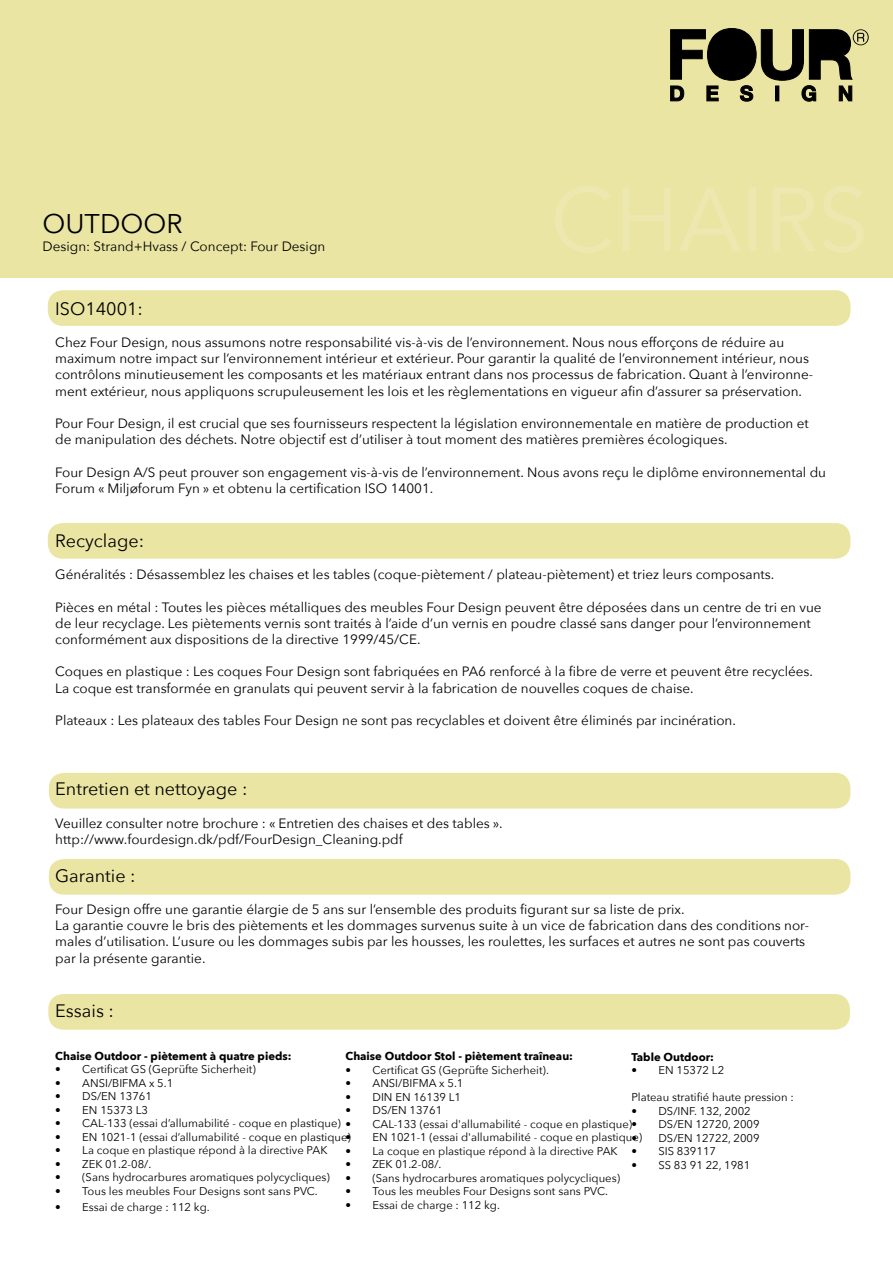
<style>
.page{position:relative;width:893px;height:1263px;background:#fff}
.page>*{position:absolute;margin:0;border:0;box-sizing:border-box;transform-origin:0 0}
.t1{font:27px "Avenir Next";color:#000}
.t2{font:18px "Avenir Next";color:#000}
.t3{font:13.5px/16.2px "Avenir Next";color:#000}
.t4{font:11.25px "Avenir Next";color:#000}
.t5{font:700 11.25px "Avenir Next";color:#000}
</style>
<div class="page">
<div style="left:0;top:0;width:893px;height:277px;background:#ebe5a3"></div>
<div style="left:48px;top:994px;width:802px;height:36px;background:#ebe5a3;border-radius:15px"></div>
<div style="left:49px;top:859px;width:801px;height:36px;background:#ebe5a3;border-radius:15px"></div>
<div style="left:49px;top:773px;width:801px;height:35px;background:#ebe5a3;border-radius:15px"></div>
<div style="left:48px;top:523px;width:802px;height:36px;background:#ebe5a3;border-radius:15px"></div>
<div style="left:48px;top:290px;width:802px;height:36px;background:#ebe5a3;border-radius:15px"></div>
<svg style="left:670px;top:28px;width:199px;height:74px"></svg>
<h1 class="t1" style="left:43px;top:201px;width:142px">OUTDOOR</h1>
<p class="t3" style="left:43px;top:238px;width:284px">Design: Strand+Hvass / Concept: Four Design</p>
<h2 class="t2" style="left:55px;top:293px;width:89px">ISO14001:</h2>
<p class="t3" style="left:55px;top:334px;width:759px">Chez Four Design, nous assumons notre responsabilité vis-à-vis de l’environnement. Nous nous efforçons de réduire au maximum notre impact sur l’environnement intérieur et extérieur. Pour garantir la qualité de l’environnement intérieur, nous contrôlons minutieusement les composants et les matériaux entrant dans nos processus de fabrication. Quant à l’environne&shy;ment extérieur, nous appliquons scrupuleusement les lois et les règlementations en vigueur afin d’assurer sa préservation.</p>
<p class="t3" style="left:55px;top:415px;width:755px">Pour Four Design, il est crucial que ses fournisseurs respectent la législation environnementale en matière de production et de manipulation des déchets. Notre objectif est d’utiliser à tout moment des matières premières écologiques.</p>
<p class="t3" style="left:55px;top:463px;width:772px">Four Design A/S peut prouver son engagement vis-à-vis de l’environnement. Nous avons reçu le diplôme environnemental du<br>Forum « Miljøforum Fyn » et obtenu la certification ISO 14001.</p>
<h2 class="t2" style="left:55px;top:525px;width:90px">Recyclage:</h2>
<p class="t3" style="left:55px;top:566px;width:720px">Généralités : Désassemblez les chaises et les tables (coque-piètement / plateau-piètement) et triez leurs composants.</p>
<p class="t3" style="left:55px;top:598px;width:768px">Pièces en métal : Toutes les pièces métalliques des meubles Four Design peuvent être déposées dans un centre de tri en vue de leur recyclage. Les piètements vernis sont traités à l’aide d’un vernis en poudre classé sans danger pour l’environnement conformément aux dispositions de la directive 1999/45/CE.</p>
<p class="t3" style="left:55px;top:663px;width:759px">Coques en plastique : Les coques Four Design sont fabriquées en PA6 renforcé à la fibre de verre et peuvent être recyclées.<br>La coque est transformée en granulats qui peuvent servir à la fabrication de nouvelles coques de chaise.</p>
<p class="t3" style="left:55px;top:712px;width:682px">Plateaux : Les plateaux des tables Four Design ne sont pas recyclables et doivent être éliminés par incinération.</p>
<h2 class="t2" style="left:55px;top:774px;width:194px">Entretien et nettoyage :</h2>
<p class="t3" style="left:55px;top:814px;width:449px">Veuillez consulter notre brochure : « Entretien des chaises et des tables ». http://www.fourdesign.dk/pdf/FourDesign_Cleaning.pdf</p>
<h2 class="t2" style="left:55px;top:860px;width:82px">Garantie :</h2>
<p class="t3" style="left:55px;top:901px;width:755px">Four Design offre une garantie élargie de 5 ans sur l’ensemble des produits figurant sur sa liste de prix.<br>La garantie couvre le bris des piètements et les dommages survenus suite à un vice de fabrication dans des conditions nor&shy;males d’utilisation. L’usure ou les dommages subis par les housses, les roulettes, les surfaces et autres ne sont pas couverts par la présente garantie.</p>
<h2 class="t2" style="left:55px;top:995px;width:60px">Essais :</h2>
<p class="t5" style="left:55px;top:1046px;width:238px">Chaise Outdoor - piètement à quatre pieds:</p>
<p class="t4" style="left:55px;top:1060px;width:202px">• Certificat GS (Geprüfte Sicherheit)</p>
<p class="t4" style="left:55px;top:1073px;width:119px">• ANSI/BIFMA x 5.1</p>
<p class="t4" style="left:55px;top:1087px;width:98px">• DS/EN 13761</p>
<p class="t4" style="left:55px;top:1100px;width:94px">• EN 15373 L3</p>
<p class="t4" style="left:55px;top:1114px;width:706px">• CAL-133 (essai d’allumabilité - coque en plastique) • CAL-133 (essai d'allumabilité - coque en plastique)• DS/EN 12720, 2009</p>
<p class="t4" style="left:55px;top:1127px;width:297px">• EN 1021-1 (essai d’allumabilité - coque en plastique)</p>
<p class="t4" style="left:55px;top:1141px;width:274px">• La coque en plastique répond à la directive PAK</p>
<p class="t4" style="left:55px;top:1154px;width:98px">• ZEK 01.2-08/.</p>
<p class="t4" style="left:55px;top:1168px;width:276px">• (Sans hydrocarbures aromatiques polycycliques)</p>
<p class="t4" style="left:55px;top:1181px;width:264px">• Tous les meubles Four Designs sont sans PVC.</p>
<p class="t4" style="left:55px;top:1198px;width:156px">• Essai de charge : 112 kg.</p>
<p class="t5" style="left:345px;top:1046px;width:229px">Chaise Outdoor Stol - piètement traîneau:</p>
<p class="t4" style="left:345px;top:1060px;width:205px">• Certificat GS (Geprüfte Sicherheit).</p>
<p class="t4" style="left:345px;top:1074px;width:119px">• ANSI/BIFMA x 5.1</p>
<p class="t4" style="left:345px;top:1087px;width:117px">• DIN EN 16139 L1</p>
<p class="t4" style="left:345px;top:1101px;width:98px">• DS/EN 13761</p>
<p class="t4" style="left:345px;top:1128px;width:298px">• EN 1021-1 (essai d'allumabilité - coque en plastique)</p>
<p class="t4" style="left:345px;top:1141px;width:274px">• La coque en plastique répond à la directive PAK</p>
<p class="t4" style="left:345px;top:1155px;width:98px">• ZEK 01.2-08/.</p>
<p class="t4" style="left:345px;top:1168px;width:276px">• (Sans hydrocarbures aromatiques polycycliques)</p>
<p class="t4" style="left:345px;top:1182px;width:264px">• Tous les meubles Four Designs sont sans PVC.</p>
<p class="t4" style="left:345px;top:1195px;width:156px">• Essai de charge : 112 kg.</p>
<p class="t5" style="left:631px;top:1047px;width:84px">Table Outdoor:</p>
<p class="t4" style="left:631px;top:1061px;width:94px">• EN 15372 L2</p>
<p class="t4" style="left:631px;top:1088px;width:164px">Plateau stratifié haute pression :</p>
<p class="t4" style="left:631px;top:1101px;width:121px">• DS/INF. 132, 2002</p>
<p class="t4" style="left:631px;top:1128px;width:130px">• DS/EN 12722, 2009</p>
<p class="t4" style="left:631px;top:1142px;width:86px">• SIS 839117</p>
<p class="t4" style="left:631px;top:1155px;width:120px">• SS 83 91 22, 1981</p>
</div>
